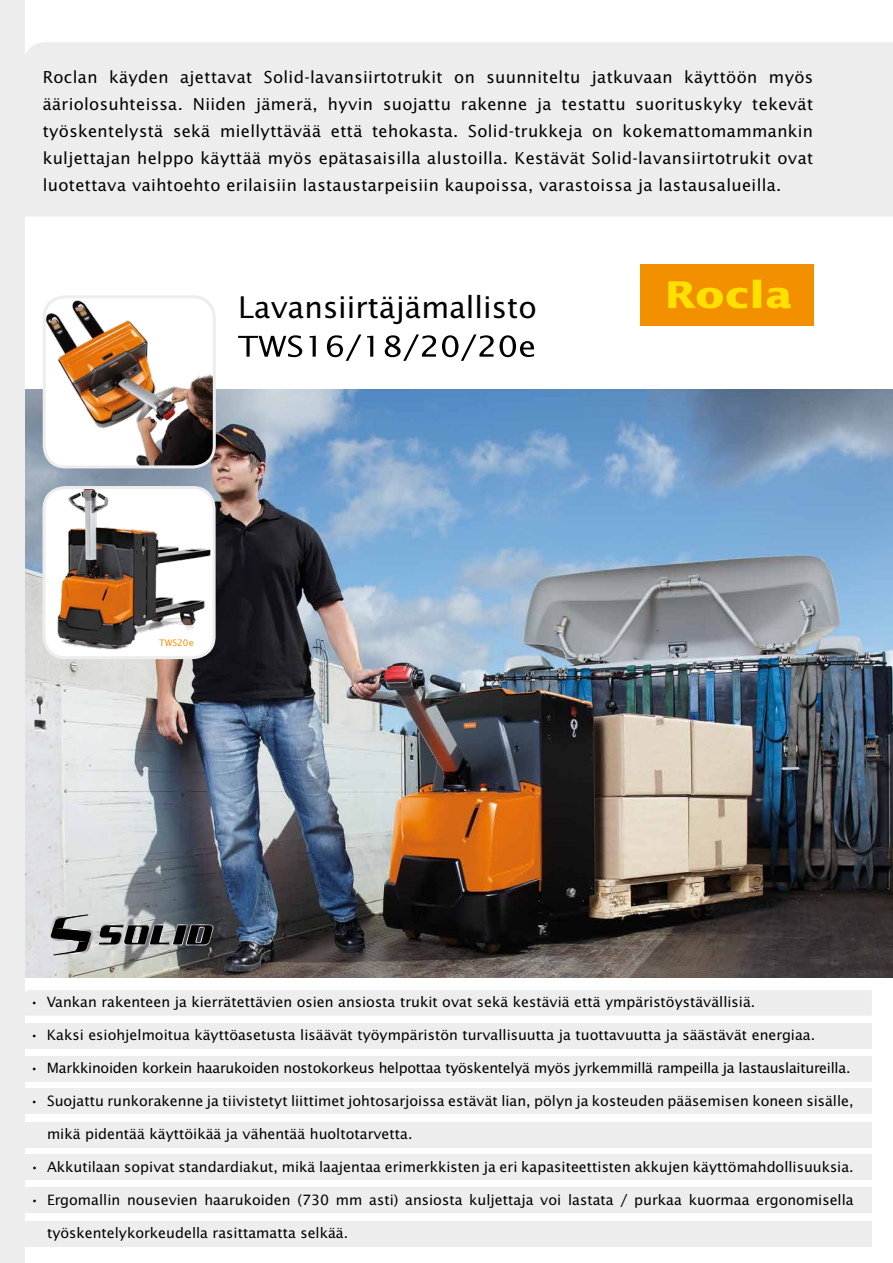
<style>
.page{position:relative;width:893px;height:1263px;background:#fff}
.page>*{position:absolute;margin:0;border:0;box-sizing:border-box;transform-origin:0 0}
.t1{font:30px "Lucida Sans Std";color:#000}
.t2{font:16.5px/27px "Lucida Sans Std";letter-spacing:.02em;color:#000;text-align:justify}
.t3{font:14.25px "Lucida Sans Std";color:#000}
.t4{font:14.25px "Lucida Sans Std";letter-spacing:-.02em;color:#000}
.t5{font:9px "Lucida Sans Std";color:#f39000}
.s1{font-family:"Lucida Sans Unicode"}
</style>
<div class="page">
<img style="left:25px;top:389px;width:868px;height:588px">
<div style="left:25px;top:42px;width:868px;height:174px;background:#ededed"></div>
<img style="left:44px;top:299px;width:170px;height:168px">
<div style="left:43px;top:295px;width:173px;height:173px;border:3px solid #ededed;border-radius:21px"></div>
<img style="left:47px;top:487px;width:167px;height:171px">
<div style="left:43px;top:486px;width:173px;height:173px;border:3px solid #ededed;border-radius:21px"></div>
<img style="left:640px;top:264px;width:173px;height:62px">
<div style="left:0;top:0;width:25px;height:1263px;background:#ededed"></div>
<svg style="left:48px;top:915px;width:165px;height:40px;background:#797b7c"></svg>
<svg style="left:238px;top:334px;width:296px;height:27px"></svg>
<div style="left:25px;top:990px;width:847px;height:25px;background:#ededed"></div>
<div style="left:21px;top:1023px;width:851px;height:25px;background:#ededed"></div>
<div style="left:21px;top:1056px;width:851px;height:25px;background:#ededed"></div>
<div style="left:21px;top:1089px;width:851px;height:25px;background:#ededed"></div>
<div style="left:21px;top:1122px;width:851px;height:25px;background:#ededed"></div>
<div style="left:21px;top:1155px;width:851px;height:25px;background:#ededed"></div>
<div style="left:21px;top:1188px;width:851px;height:25px;background:#ededed"></div>
<div style="left:21px;top:1222px;width:851px;height:25px;background:#ededed"></div>
<p class="t2" style="left:43px;top:64px;width:772px">Roclan käyden ajettavat Solid-lavansiirtotrukit on suunniteltu jatkuvaan käyttöön myös ääriolosuhteissa. Niiden jämerä, hyvin suojattu rakenne ja testattu suorituskyky tekevät työskentelystä sekä miellyttävää että tehokasta. Solid-trukkeja on kokemattomammankin kuljettajan helppo käyttää myös epätasaisilla alustoilla. Kestävät Solid-lavansiirtotrukit ovat luotettava vaihtoehto erilaisiin lastaustarpeisiin kaupoissa, varastoissa ja lastausalueilla.</p>
<h1 class="t1" style="left:238px;top:290px;width:300px">Lavansiirtäjämallisto</h1>
<p class="t5" style="left:159px;top:638px;width:36px">TWS20e</p>
<p class="t3" style="left:30px;top:994px;width:727px"><span class="s1">•</span> Vankan rakenteen ja kierrätettävien osien ansiosta trukit ovat sekä kestäviä että ympäristöystävällisiä.</p>
<p class="t3" style="left:30px;top:1027px;width:787px"><span class="s1">•</span> Kaksi esiohjelmoitua käyttöasetusta lisäävät työympäristön turvallisuutta ja tuottavuutta ja säästävät energiaa.</p>
<p class="t4" style="left:30px;top:1060px;width:822px"><span class="s1">•</span> Markkinoiden korkein haarukoiden nostokorkeus helpottaa työskentelyä myös jyrkemmillä rampeilla ja lastauslaitureilla.</p>
<p class="t3" style="left:30px;top:1093px;width:825px"><span class="s1">•</span> Suojattu runkorakenne ja tiivistetyt liittimet johtosarjoissa estävät lian, pölyn ja kosteuden pääsemisen koneen sisälle,</p>
<p class="t3" style="left:47px;top:1126px;width:367px">mikä pidentää käyttöikää ja vähentää huoltotarvetta.</p>
<p class="t3" style="left:30px;top:1159px;width:825px"><span class="s1">•</span> Akkutilaan sopivat standardiakut, mikä laajentaa erimerkkisten ja eri kapasiteettisten akkujen käyttömahdollisuuksia.</p>
<p class="t3" style="left:30px;top:1192px;width:825px"><span class="s1">•</span> Ergomallin nousevien haarukoiden (730 mm asti) ansiosta kuljettaja voi lastata / purkaa kuormaa ergonomisella</p>
<p class="t3" style="left:47px;top:1225px;width:303px">työskentelykorkeudella rasittamatta selkää.</p>
</div>
